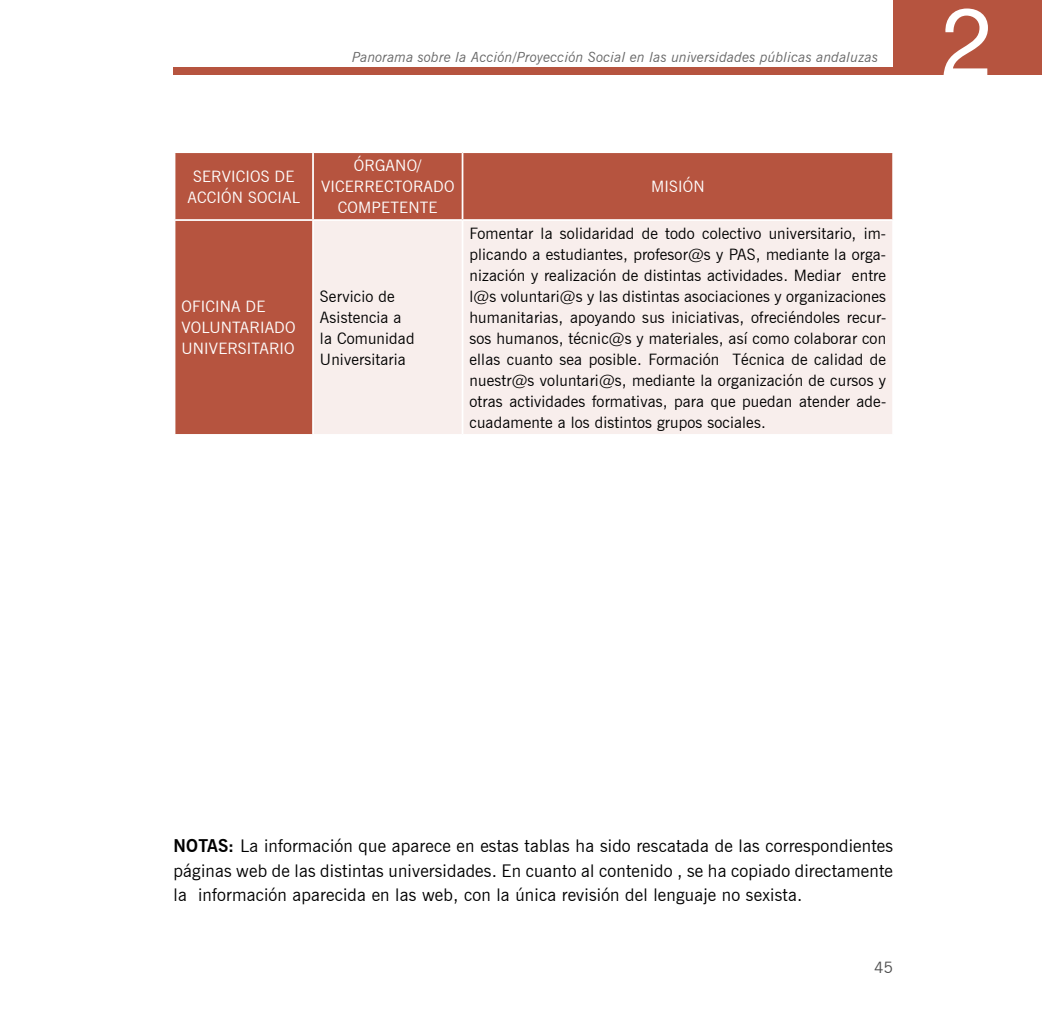
<style>
.page{position:relative;width:1042px;height:1017px;background:#fff}
.page>*{position:absolute;margin:0;border:0;box-sizing:border-box;transform-origin:0 0}
.t1{font:94.5px "Helvetica Neue";color:#fff}
.t2{font:17.5px/24.5px "News Gothic BT";letter-spacing:.01em;color:#000;text-align:justify}
.t3{font:15.75px/21px "News Gothic BT";letter-spacing:.01em;color:#000}
.t4{font:15.75px/21px "News Gothic BT";letter-spacing:.01em;color:#fff;text-align:center}
.t5{font:15.75px "News Gothic BT";color:#4d4d4d}
.t6{font:italic 14px "News Gothic BT";letter-spacing:.01em;color:#666}
.s1{font-weight:700}
</style>
<div class="page">
<div style="left:893px;top:0;width:149px;height:75px;background:#b6543f"></div>
<div style="left:174px;top:67px;width:744px;height:8px;background:#b6543f"></div>
<div style="left:175px;top:153px;width:717px;height:281px;background:#b6543f"></div>
<div style="left:314px;top:221px;width:578px;height:213px;background:#f8eeec"></div>
<hr style="left:174px;top:219px;width:139px;height:2px;background:#fff">
<hr style="left:312px;top:153px;width:2px;height:66px;background:#fff">
<hr style="left:313px;top:219px;width:149px;height:2px;background:#fff">
<hr style="left:462px;top:153px;width:1px;height:66px;background:#fff">
<hr style="left:462px;top:219px;width:432px;height:2px;background:#fff">
<hr style="left:312px;top:221px;width:2px;height:213px;background:#fff">
<hr style="left:462px;top:221px;width:1px;height:213px;background:#fff">
<p class="t6" style="left:352px;top:49px;width:527px">Panorama sobre la Acción/Proyección Social en las universidades públicas andaluzas</p>
<p class="t4" style="left:188px;top:165px;width:114px">SERVICIOS DE<br>ACCIÓN SOCIAL</p>
<p class="t4" style="left:321px;top:155px;width:135px">ÓRGANO/<br>VICERRECTORADO<br>COMPETENTE</p>
<p class="t4" style="left:651px;top:176px;width:55px">MISIÓN</p>
<p class="t4" style="left:181px;top:296px;width:116px;text-align:left">OFICINA DE<br>VOLUNTARIADO<br>UNIVERSITARIO</p>
<p class="t3" style="left:320px;top:286px;width:96px">Servicio de<br>Asistencia a la Comunidad<br>Universitaria</p>
<p class="t3" style="left:469px;top:223px;width:418px;text-align:justify">Fomentar la solidaridad de todo colectivo universitario, im&shy;plicando a estudiantes, profesor@s y PAS, mediante la orga&shy;nización y realización de distintas actividades. Mediar entre l@s voluntari@s y las distintas asociaciones y organizaciones humanitarias, apoyando sus iniciativas, ofreciéndoles recur&shy;sos humanos, técnic@s y materiales, así como colaborar con ellas cuanto sea posible. Formación Técnica de calidad de nuestr@s voluntari@s, mediante la organización de cursos y otras actividades formativas, para que puedan atender ade&shy;cuadamente a los distintos grupos sociales.</p>
<h1 class="t1" style="left:941px;top:-14px;width:54px">2</h1>
<p class="t2" style="left:174px;top:834px;width:721px"><span class="s1">NOTAS:</span> La información que aparece en estas tablas ha sido rescatada de las correspondientes páginas web de las distintas universidades. En cuanto al contenido , se ha copiado directamente la información aparecida en las web, con la única revisión del lenguaje no sexista.</p>
<p class="t5" style="left:874px;top:957px;width:21px">45</p>
</div>
